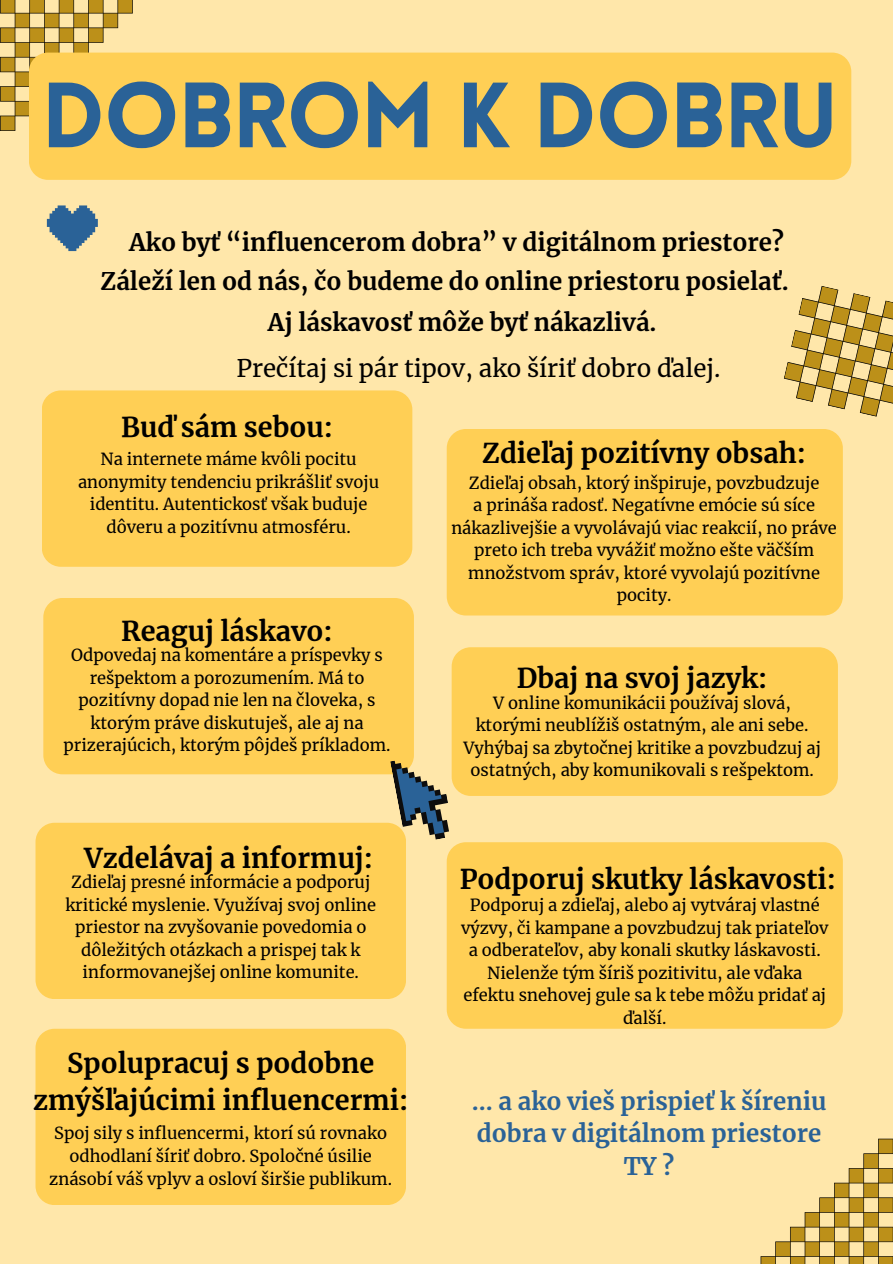
<style>
.page{position:relative;width:893px;height:1264px;background:#fff}
.page>*{position:absolute;margin:0;border:0;box-sizing:border-box;transform-origin:0 0}
.t1{font:900 90.3px "Lovelo";letter-spacing:-.02em;color:#2a6297}
.t2{font:700 27px/37.2px "Merriweather";color:#000;text-align:center}
.t3{font:700 24px "Merriweather";color:#000}
.t4{font:700 24px/32.7px "Merriweather";color:#2a6297}
.t5{font:24px "Merriweather";color:#000}
.t6{font:16.5px/22.5px "Merriweather";color:#000;text-align:center}
</style>
<div class="page">
<div style="left:0;top:0;width:892px;height:1263px;background:#ffe7aa"></div>
<svg style="left:0;top:0;width:133px;height:131px"></svg>
<div style="left:29px;top:53px;width:822px;height:127px;background:#ffcf55;border-radius:19px"></div>
<div style="left:42px;top:390px;width:370px;height:177px;background:#ffcf55;border-radius:19px"></div>
<div style="left:446px;top:429px;width:396px;height:186px;background:#ffcf55;border-radius:19px"></div>
<div style="left:35px;top:822px;width:371px;height:177px;background:#ffcf55;border-radius:19px"></div>
<div style="left:43px;top:598px;width:371px;height:176px;background:#ffcf55;border-radius:19px"></div>
<div style="left:446px;top:842px;width:396px;height:186px;background:#ffcf55;border-radius:19px"></div>
<div style="left:451px;top:647px;width:386px;height:149px;background:#ffcf55;border-radius:19px"></div>
<div style="left:35px;top:1028px;width:371px;height:176px;background:#ffcf55;border-radius:19px"></div>
<svg style="left:784px;top:286px;width:108px;height:131px"></svg>
<svg style="left:760px;top:1138px;width:132px;height:125px"></svg>
<svg style="left:390px;top:752px;width:64px;height:88px"></svg>
<svg style="left:47px;top:205px;width:50px;height:46px"></svg>
<p class="t1" style="left:42px;top:79px;width:798px">DOBROM K DOBRU</p>
<p class="t3" style="left:129px;top:227px;width:656px">Ako byť “influencerom dobra” v digitálnom priestore?</p>
<p class="t3" style="left:101px;top:267px;width:689px">Záleží len od nás, čo budeme do online priestoru posielať.</p>
<p class="t3" style="left:268px;top:307px;width:390px">Aj láskavosť môže byť nákazlivá.</p>
<p class="t5" style="left:236px;top:353px;width:485px">Prečítaj si pár tipov, ako šíriť dobro ďalej.</p>
<p class="t2" style="left:121px;top:409px;width:213px">Buď sám sebou:</p>
<p class="t6" style="left:78px;top:448px;width:302px">Na internete máme kvôli pocitu anonymity tendenciu prikrášliť svoju identitu. Autentickosť však buduje dôveru a pozitívnu atmosféru.</p>
<p class="t2" style="left:121px;top:612px;width:213px">Reaguj láskavo:</p>
<p class="t6" style="left:64px;top:644px;width:328px">Odpovedaj na komentáre a príspevky s rešpektom a porozumením. Má to pozitívny dopad nie len na človeka, s ktorým práve diskutuješ, ale aj na prizerajúcich, ktorým pôjdeš príkladom.</p>
<p class="t2" style="left:84px;top:839px;width:290px">Vzdelávaj a informuj:</p>
<p class="t6" style="left:65px;top:871px;width:312px">Zdieľaj presné informácie a podporuj kritické myslenie. Využívaj svoj online priestor na zvyšovanie povedomia o dôležitých otázkach a prispej tak k informovanejšej online komunite.</p>
<p class="t2" style="left:33px;top:1044px;width:376px">Spolupracuj s podobne zmýšľajúcimi influencermi:</p>
<p class="t6" style="left:49px;top:1122px;width:344px">Spoj sily s influencermi, ktorí sú rovnako odhodlaní šíriť dobro. Spoločné úsilie znásobí váš vplyv a osloví širšie publikum.</p>
<p class="t2" style="left:482px;top:435px;width:325px">Zdieľaj pozitívny obsah:</p>
<p class="t6" style="left:469px;top:471px;width:352px">Zdieľaj obsah, ktorý inšpiruje, povzbudzuje</p>
<p class="t6" style="left:451px;top:494px;width:387px">a prináša radosť. Negatívne emócie sú síce nákazlivejšie a vyvolávajú viac reakcií, no práve preto ich treba vyvážiť možno ešte väčším množstvom správ, ktoré vyvolajú pozitívne pocity.</p>
<p class="t2" style="left:517px;top:660px;width:252px">Dbaj na svoj jazyk:</p>
<p class="t6" style="left:463px;top:691px;width:359px">V online komunikácii používaj slová, ktorými neublížiš ostatným, ale ani sebe.<br>Vyhýbaj sa zbytočnej kritike a povzbudzuj aj ostatných, aby komunikovali s rešpektom.</p>
<p class="t2" style="left:460px;top:860px;width:378px">Podporuj skutky láskavosti:</p>
<p class="t6" style="left:461px;top:894px;width:369px">Podporuj a zdieľaj, alebo aj vytváraj vlastné výzvy, či kampane a povzbudzuj tak priateľov a odberateľov, aby konali skutky láskavosti.<br>Nielenže tým šíriš pozitivitu, ale vďaka efektu snehovej gule sa k tebe môžu pridať aj ďalší.</p>
<p class="t4" style="left:471px;top:1084px;width:356px">... a ako vieš prispieť k šíreniu dobra v digitálnom priestore</p>
<p class="t4" style="left:623px;top:1149px;width:52px">TY ?</p>
</div>
